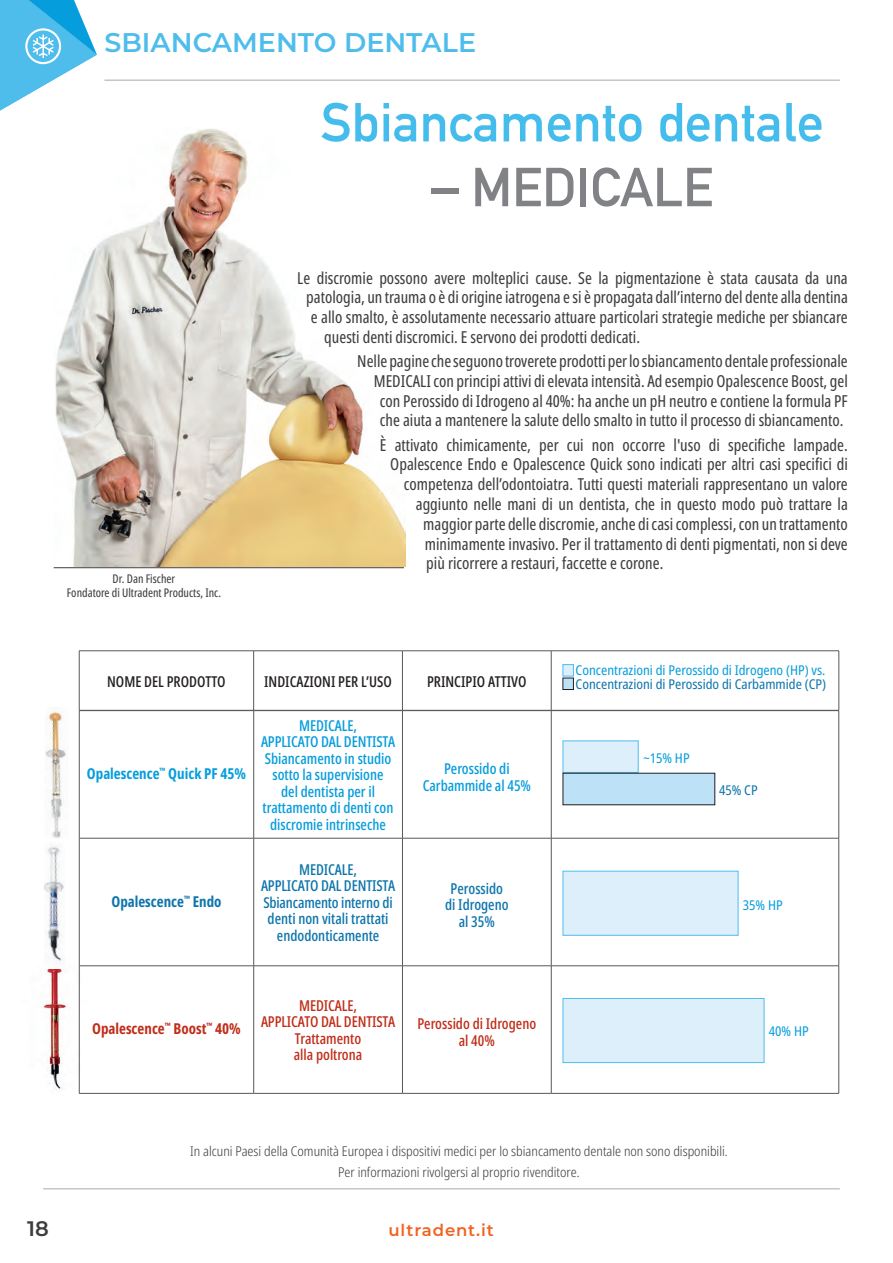
<style>
.page{position:relative;width:893px;height:1263px;background:#fff}
.page>*{position:absolute;margin:0;border:0;box-sizing:border-box;transform-origin:0 0}
.t1{font:54px "DIN Mittelschrift Std";color:#45bdec}
.t2{font:54px "DIN Mittelschrift Std";color:#808285}
.t3{font:600 27px "Montserrat";color:#4fbdec}
.t4{font:600 21px "Montserrat";color:#3e3e3f}
.t5{font:extra-condensed 16.5px/19.8px "Noto Sans";color:#3e3e3f;text-align:right}
.t6{font:600 16.5px "Montserrat";letter-spacing:.05em;color:#f26221}
.t7{font:500 extra-condensed 15px/16.5px "Noto Sans";color:#069ddc;text-align:center}
.t8{font:500 extra-condensed 15px/16.5px "Noto Sans";color:#0e75ab;text-align:center}
.t9{font:500 extra-condensed 15px/16.5px "Noto Sans";color:#c02d19;text-align:center}
.t10{font:500 extra-condensed 15px "Noto Sans";color:#231f20}
.t11{font:700 extra-condensed 15px "Noto Sans";color:#069ddc}
.t12{font:700 extra-condensed 15px "Noto Sans";color:#c02d19}
.t13{font:700 extra-condensed 15px "Noto Sans";color:#0e75ab}
.t14{font:300 condensed 13.5px/21px "Noto Sans";color:#3e3e3f;text-align:center}
.t15{font:condensed 13.5px "Noto Sans";color:#069ddc}
.t16{font:condensed 13.5px "Noto Sans";color:#0e75ab}
.t17{font:extra-condensed 12px/14.4px "Noto Sans";color:#3e3e3f;text-align:center}
</style>
<div class="page">
<svg style="left:0;top:0;width:97px;height:111px"></svg>
<hr style="left:104px;top:80px;width:736px;height:1px;background:#a8a9ad">
<hr style="left:43px;top:1188px;width:797px;height:1px;background:#a8a9ad">
<img style="left:55px;top:129px;width:350px;height:438px">
<hr style="left:54px;top:567px;width:350px;height:1px;background:#3e3e3f">
<img style="left:42px;top:954px;width:65px;height:139px">
<svg style="left:80px;top:651px;width:759px;height:59px"></svg>
<hr style="left:79px;top:650px;width:175px;height:1px;background:#57585a">
<hr style="left:79px;top:651px;width:1px;height:59px;background:#57585a">
<hr style="left:254px;top:650px;width:148px;height:1px;background:#57585a">
<hr style="left:253px;top:651px;width:1px;height:59px;background:#57585a">
<hr style="left:402px;top:650px;width:149px;height:1px;background:#57585a">
<hr style="left:402px;top:651px;width:1px;height:59px;background:#57585a">
<hr style="left:551px;top:650px;width:288px;height:1px;background:#57585a">
<hr style="left:551px;top:651px;width:1px;height:59px;background:#57585a">
<hr style="left:839px;top:651px;width:1px;height:59px;background:#57585a">
<hr style="left:79px;top:710px;width:175px;height:1px;background:#57585a">
<hr style="left:79px;top:711px;width:1px;height:127px;background:#57585a">
<hr style="left:254px;top:710px;width:148px;height:1px;background:#57585a">
<hr style="left:253px;top:711px;width:1px;height:127px;background:#57585a">
<hr style="left:402px;top:710px;width:149px;height:1px;background:#57585a">
<hr style="left:402px;top:711px;width:1px;height:127px;background:#57585a">
<hr style="left:551px;top:710px;width:288px;height:1px;background:#57585a">
<hr style="left:551px;top:711px;width:1px;height:127px;background:#57585a">
<hr style="left:838px;top:711px;width:1px;height:127px;background:#57585a">
<hr style="left:79px;top:838px;width:175px;height:1px;background:#57585a">
<hr style="left:79px;top:838px;width:1px;height:127px;background:#57585a">
<hr style="left:254px;top:838px;width:148px;height:1px;background:#57585a">
<hr style="left:253px;top:838px;width:1px;height:127px;background:#57585a">
<hr style="left:402px;top:838px;width:149px;height:1px;background:#57585a">
<hr style="left:402px;top:838px;width:1px;height:127px;background:#57585a">
<hr style="left:551px;top:838px;width:288px;height:1px;background:#57585a">
<hr style="left:551px;top:838px;width:1px;height:127px;background:#57585a">
<hr style="left:838px;top:838px;width:1px;height:127px;background:#57585a">
<hr style="left:79px;top:965px;width:175px;height:1px;background:#57585a">
<hr style="left:79px;top:966px;width:1px;height:127px;background:#57585a">
<hr style="left:254px;top:965px;width:148px;height:1px;background:#57585a">
<hr style="left:253px;top:966px;width:1px;height:127px;background:#57585a">
<hr style="left:402px;top:965px;width:149px;height:1px;background:#57585a">
<hr style="left:402px;top:966px;width:1px;height:127px;background:#57585a">
<hr style="left:551px;top:965px;width:288px;height:1px;background:#57585a">
<hr style="left:551px;top:966px;width:1px;height:127px;background:#57585a">
<hr style="left:838px;top:966px;width:1px;height:127px;background:#57585a">
<hr style="left:79px;top:1093px;width:175px;height:1px;background:#57585a">
<hr style="left:254px;top:1093px;width:148px;height:1px;background:#57585a">
<hr style="left:402px;top:1093px;width:149px;height:1px;background:#57585a">
<hr style="left:551px;top:1093px;width:288px;height:1px;background:#57585a">
<img style="left:45px;top:707px;width:21px;height:131px">
<div style="left:563px;top:664px;width:11px;height:12px;background:#ddeffa;border:1px solid #4fbdec"></div>
<div style="left:563px;top:678px;width:10px;height:11px;background:#bde1f6"></div>
<div style="left:563px;top:678px;width:11px;height:12px;border:1px solid #231f20"></div>
<div style="left:563px;top:871px;width:175px;height:64px;background:#ddeffa;border:1px solid #4fbdec"></div>
<div style="left:563px;top:998px;width:201px;height:65px;background:#ddeffa;border:1px solid #4fbdec"></div>
<div style="left:563px;top:741px;width:75px;height:32px;background:#ddeffa;border:1px solid #4fbdec"></div>
<div style="left:563px;top:773px;width:152px;height:32px;background:#bde1f6"></div>
<img style="left:44px;top:845px;width:20px;height:123px">
<h2 class="t3" style="left:104px;top:24px;width:373px">SBIANCAMENTO DENTALE</h2>
<p class="t17" style="left:67px;top:572px;width:156px">Dr. Dan Fischer<br>Fondatore di Ultradent Products, Inc.</p>
<h1 class="t1" style="left:321px;top:91px;width:504px">Sbiancamento dentale</h1>
<h1 class="t2" style="left:431px;top:156px;width:283px">– MEDICALE</h1>
<p class="t5" style="left:297px;top:268px;width:552px">Le discromie possono avere molteplici cause. Se la pigmentazione è stata causata da una</p>
<p class="t5" style="left:306px;top:288px;width:543px">patologia, un trauma o è di origine iatrogena e si è propagata dall’interno del dente alla dentina</p>
<p class="t5" style="left:311px;top:308px;width:538px">e allo smalto, è assolutamente necessario attuare particolari strategie mediche per sbiancare</p>
<p class="t5" style="left:324px;top:328px;width:317px">questi denti discromici. E servono dei prodotti dedicati.</p>
<p class="t5" style="left:357px;top:352px;width:492px">Nelle pagine che seguono troverete prodotti per lo sbiancamento dentale professionale MEDICALI con principi attivi di elevata intensità. Ad esempio Opalescence Boost, gel con Perossido di Idrogeno al 40%: ha anche un pH neutro e contiene la formula PF che aiuta a mantenere la salute dello smalto in tutto il processo di sbiancamento.</p>
<p class="t5" style="left:380px;top:435px;width:470px">È attivato chimicamente, per cui non occorre l'uso di specifiche lampade.</p>
<p class="t5" style="left:390px;top:455px;width:459px">Opalescence Endo e Opalescence Quick sono indicati per altri casi specifici di</p>
<p class="t5" style="left:404px;top:475px;width:446px">competenza dell’odontoiatra. Tutti questi materiali rappresentano un valore</p>
<p class="t5" style="left:416px;top:494px;width:434px">aggiunto nelle mani di un dentista, che in questo modo può trattare la</p>
<p class="t5" style="left:423px;top:514px;width:426px">maggior parte delle discromie, anche di casi complessi, con un trattamento</p>
<p class="t5" style="left:425px;top:534px;width:424px">minimamente invasivo. Per il trattamento di denti pigmentati, non si deve</p>
<p class="t5" style="left:426px;top:554px;width:239px">più ricorrere a restauri, faccette e corone.</p>
<p class="t10" style="left:107px;top:671px;width:120px">NOME DEL PRODOTTO</p>
<p class="t10" style="left:264px;top:671px;width:129px">INDICAZIONI PER L’USO</p>
<p class="t10" style="left:427px;top:671px;width:101px">PRINCIPIO ATTIVO</p>
<p class="t11" style="left:87px;top:763px;width:161px">Opalescence<sup>™</sup> Quick PF 45%</p>
<p class="t13" style="left:111px;top:890px;width:112px">Opalescence<sup>™</sup> Endo</p>
<p class="t7" style="left:261px;top:717px;width:136px">MEDICALE,<br>APPLICATO DAL DENTISTA<br>Sbiancamento in studio sotto la supervisione<br>del dentista per il trattamento di denti con discromie intrinseche</p>
<p class="t8" style="left:261px;top:861px;width:136px">MEDICALE,<br>APPLICATO DAL DENTISTA<br>Sbiancamento interno di denti non vitali trattati endodonticamente</p>
<p class="t7" style="left:423px;top:761px;width:110px">Perossido di<br>Carbammide al 45%</p>
<p class="t8" style="left:445px;top:880px;width:65px">Perossido di Idrogeno al 35%</p>
<p class="t12" style="left:92px;top:1018px;width:150px">Opalescence<sup>™</sup> Boost<sup>™</sup> 40%</p>
<p class="t9" style="left:261px;top:997px;width:136px">MEDICALE,<br>APPLICATO DAL DENTISTA<br>Trattamento<br>alla poltrona</p>
<p class="t9" style="left:417px;top:1016px;width:120px">Perossido di Idrogeno al 40%</p>
<p class="t15" style="left:576px;top:661px;width:251px">Concentrazioni di Perossido di Idrogeno (HP) vs.</p>
<p class="t16" style="left:576px;top:674px;width:252px">Concentrazioni di Perossido di Carbammide (CP)</p>
<p class="t15" style="left:643px;top:748px;width:48px">~15% HP</p>
<p class="t16" style="left:719px;top:781px;width:40px">45% CP</p>
<p class="t15" style="left:743px;top:895px;width:41px">35% HP</p>
<p class="t15" style="left:769px;top:1022px;width:41px">40% HP</p>
<p class="t4" style="left:27px;top:1213px;width:23px">18</p>
<p class="t14" style="left:190px;top:1140px;width:539px">In alcuni Paesi della Comunità Europea i dispositivi medici per lo sbiancamento dentale non sono disponibili.<br>Per informazioni rivolgersi al proprio rivenditore.</p>
<p class="t6" style="left:388px;top:1219px;width:107px">ultradent.it</p>
</div>
